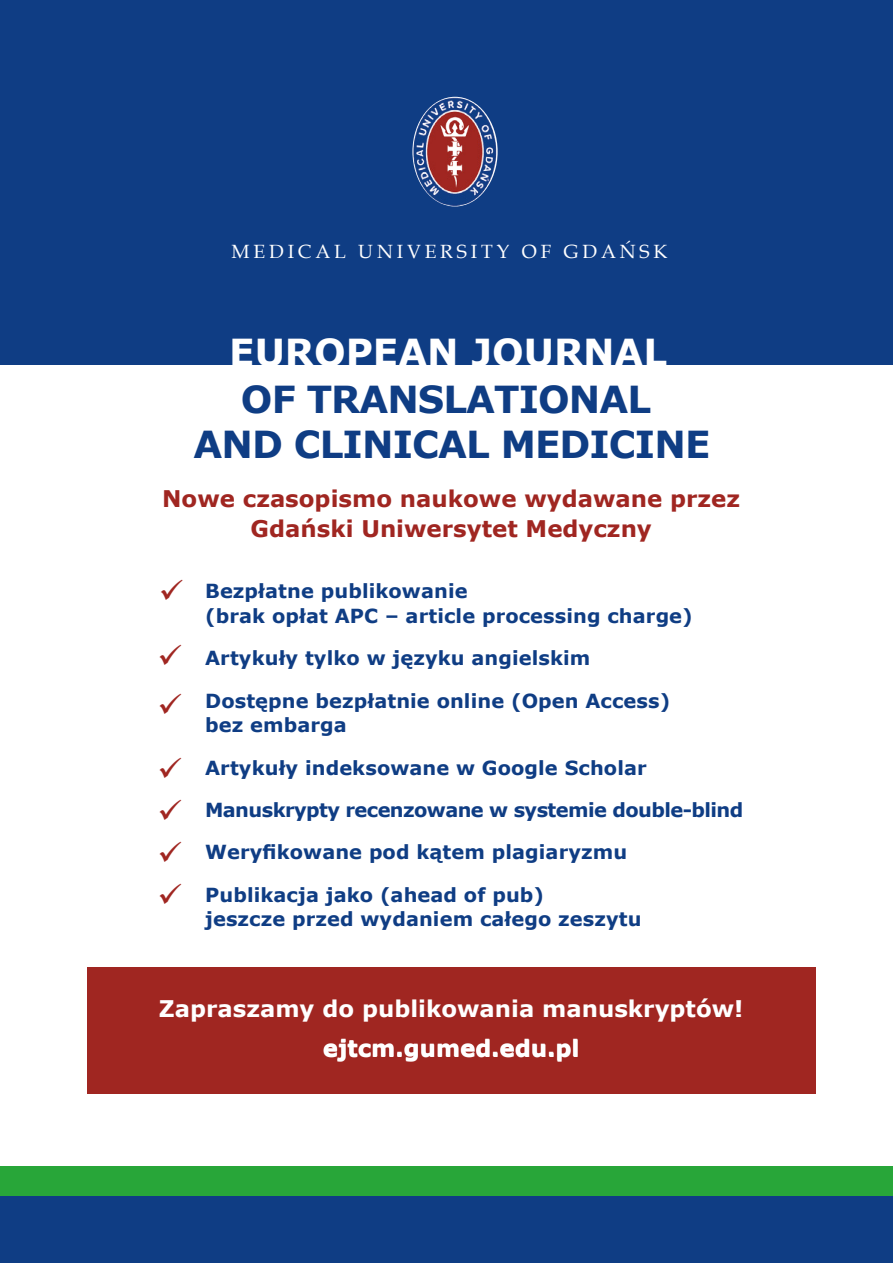
<style>
.page{position:relative;width:893px;height:1263px;background:#fff}
.page>*{position:absolute;margin:0;border:0;box-sizing:border-box;transform-origin:0 0}
.t1{font:700 37.2px/44.7px "Verdana";letter-spacing:-.025em;color:#0f3d84;text-align:center}
.t2{font:700 37.2px "Verdana";color:#fff}
.t3{font:31.65px/42.3px "Wingdings";color:#a02621;text-align:justify}
.t4{font:700 22.95px/30px "Verdana";color:#a02621;text-align:center}
.t5{font:700 22.95px/39.9px "Verdana";color:#fff;text-align:center}
.t6{font:700 22.5px "Verdana";letter-spacing:.01em;color:#fff}
.t7{font:700 19.35px/42.3px "Verdana";letter-spacing:.005em;color:#0f3d84}
.t8{font:19.2px "Book Antiqua";letter-spacing:.2em;color:#fff}
</style>
<div class="page">
<div style="left:0;top:1193px;width:893px;height:70px;background:#0f3d84"></div>
<div style="left:0;top:1166px;width:893px;height:30px;background:#28a639"></div>
<div style="left:0;top:0;width:893px;height:366px;background:#0f3d84"></div>
<div style="left:84px;top:967px;width:734px;height:126px;background:#a02621"></div>
<img style="left:412px;top:96px;width:86px;height:111px">
<div style="left:816px;top:365px;width:77px;height:737px;background:#fff"></div>
<div style="left:0;top:365px;width:86px;height:737px;background:#fff"></div>
<div style="left:666px;top:365px;width:227px;height:13px;background:#fff"></div>
<div style="left:0;top:365px;width:233px;height:13px;background:#fff"></div>
<p class="t8" style="left:232px;top:238px;width:437px">MEDICAL UNIVERSITY OF GDAŃSK</p>
<h1 class="t2" style="left:229px;top:326px;width:439px">EUROPEAN JOURNAL</h1>
<h1 class="t1" style="left:193px;top:377px;width:518px">OF TRANSLATIONAL<br>AND CLINICAL MEDICINE</h1>
<p class="t4" style="left:162px;top:483px;width:579px">Nowe czasopismo naukowe wydawane przez<br>Gdański Uniwersytet Medyczny</p>
<h2 class="t3" style="left:157px;top:792px;width:26px">✓ ✓ ✓</h2>
<p class="t7" style="left:205px;top:578px;width:489px;line-height:24.8px">Bezpłatne publikowanie<br>(brak opłat APC – article processing charge)</p>
<p class="t7" style="left:205px;top:637px;width:467px">Artykuły tylko w języku angielskim<br>Dostępne bezpłatnie online (Open Access)</p>
<p class="t7" style="left:205px;top:704px;width:540px">bez embarga<br>Artykuły indeksowane w Google Scholar Manuskrypty recenzowane w systemie double-blind Weryfikowane pod kątem plagiaryzmu Publikacja jako (ahead of pub)</p>
<p class="t7" style="left:205px;top:898px;width:438px">jeszcze przed wydaniem całego zeszytu</p>
<p class="t5" style="left:159px;top:988px;width:586px">Zapraszamy do publikowania manuskryptów! e cm.g med.edu.pl</p>
<p class="t6" style="left:323px;top:1032px;width:257px">ejtcm.gumed.edu.pl</p>
</div>
